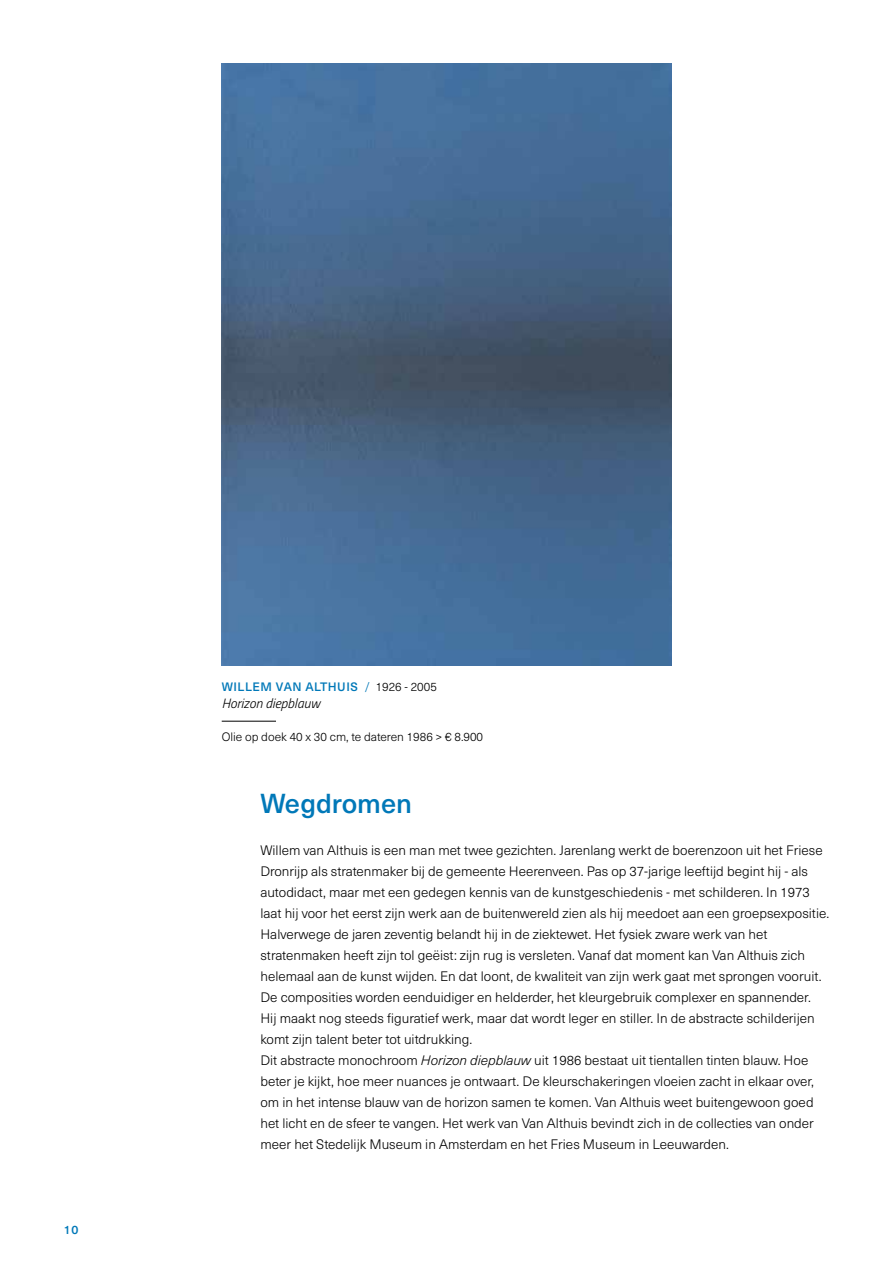
<style>
.page{position:relative;width:893px;height:1263px;background:#fff}
.page>*{position:absolute;margin:0;border:0;box-sizing:border-box;transform-origin:0 0}
.t1{font:500 27px "Neue Haas Unica W1 G";color:#0078b8}
.t2{font:300 13.5px/21px "Neue Haas Unica W1 G";color:#000}
.t3{font:italic 300 13.5px "Titillium Web";color:#000}
.t4{font:300 12px "Neue Haas Unica W1 G";color:#000}
.t5{font:500 12px "Neue Haas Unica W1 G";letter-spacing:.05em;color:#0078b8}
.s1{font-weight:300}
.s2{font-weight:300;color:#000}
.s3{font-style:italic}
</style>
<div class="page">
<img style="left:222px;top:64px;width:449px;height:601px">
<hr style="left:222px;top:721px;width:54px;height:1px;background:#000">
<p class="t5" style="left:64px;top:1223px;width:16px">10</p>
<p class="t5" style="left:222px;top:680px;width:217px">WILLEM VAN ALTHUIS <span class="s1">∕</span> <span class="s2">1926 - 2005</span></p>
<p class="t3" style="left:222px;top:698px;width:100px">Horizon diepblauw</p>
<p class="t4" style="left:222px;top:731px;width:263px">Olie op doek 40 x 30 cm, te dateren 1986 &gt; € 8.900</p>
<h1 class="t1" style="left:260px;top:788px;width:153px">Wegdromen</h1>
<p class="t2" style="left:260px;top:840px;width:570px">Willem van Althuis is een man met twee gezichten. Jarenlang werkt de boerenzoon uit het Friese Dronrijp als stratenmaker bij de gemeente Heerenveen. Pas op 37-jarige leeftijd begint hij - als autodidact, maar met een gedegen kennis van de kunstgeschiedenis - met schilderen. In 1973 laat hij voor het eerst zijn werk aan de buitenwereld zien als hij meedoet aan een groepsexpositie.<br>Halverwege de jaren zeventig belandt hij in de ziektewet. Het fysiek zware werk van het stratenmaken heeft zijn tol geëist: zijn rug is versleten. Vanaf dat moment kan Van Althuis zich helemaal aan de kunst wijden. En dat loont, de kwaliteit van zijn werk gaat met sprongen vooruit.<br>De composities worden eenduidiger en helderder, het kleurgebruik complexer en spannender.<br>Hij maakt nog steeds figuratief werk, maar dat wordt leger en stiller. In de abstracte schilderijen komt zijn talent beter tot uitdrukking.<br>Dit abstracte monochroom <span class="s3">Horizon diepblauw</span> uit 1986 bestaat uit tientallen tinten blauw. Hoe beter je kijkt, hoe meer nuances je ontwaart. De kleurschakeringen vloeien zacht in elkaar over, om in het intense blauw van de horizon samen te komen. Van Althuis weet buitengewoon goed het licht en de sfeer te vangen. Het werk van Van Althuis bevindt zich in de collecties van onder meer het Stedelijk Museum in Amsterdam en het Fries Museum in Leeuwarden.</p>
</div>
